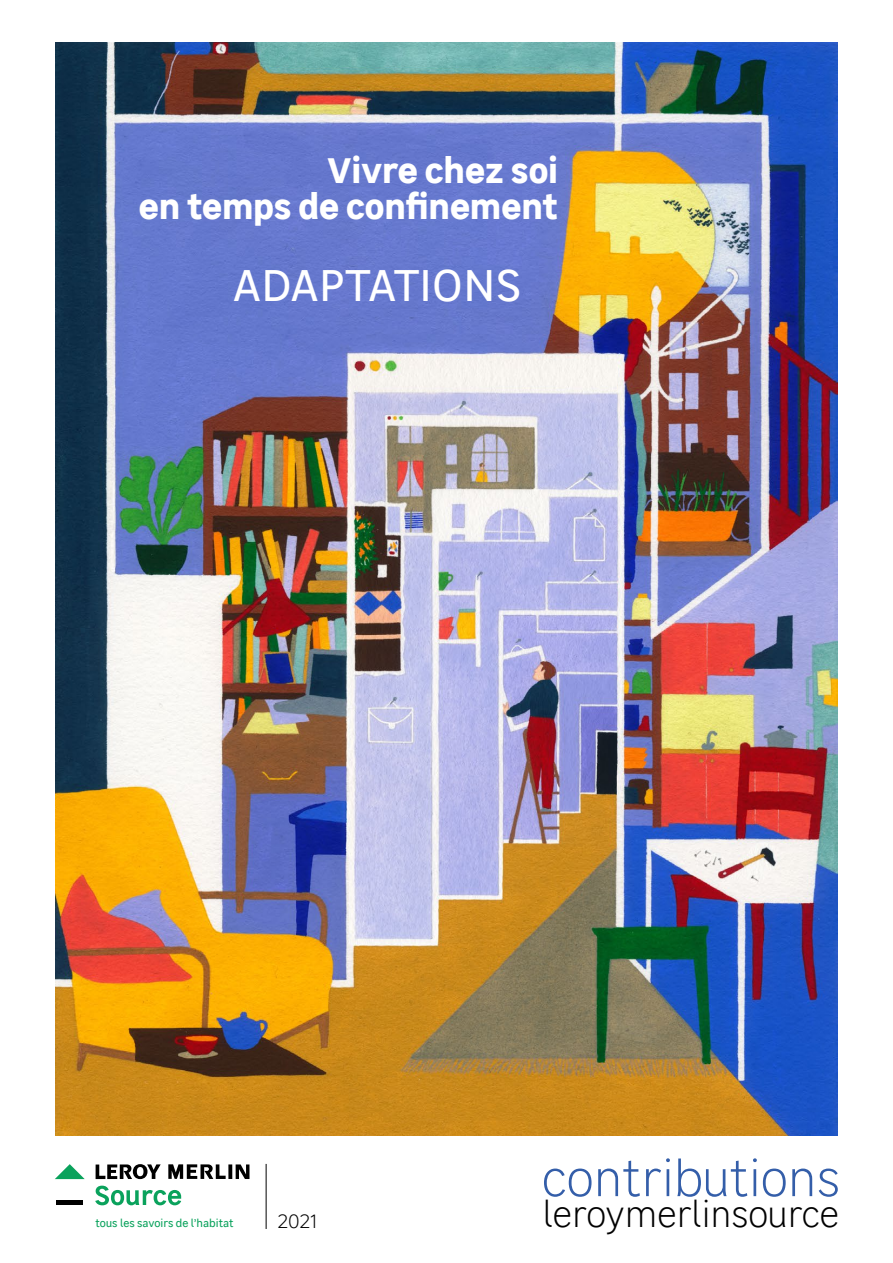
<style>
.page{position:relative;width:893px;height:1263px;background:#fff}
.page>*{position:absolute;margin:0;border:0;box-sizing:border-box;transform-origin:0 0}
.t1{font:300 50.1px "Leroy Merlin Sans";letter-spacing:-.005em;color:#345ea9}
.t2{font:45px "Leroy Merlin Sans";color:#fff}
.t3{font:300 36.45px "Leroy Merlin Sans";letter-spacing:-.005em;color:#000}
.t4{font:700 36px/36px "Leroy Merlin Sans";letter-spacing:-.005em;color:#fff;text-align:right}
.t5{font:300 19.5px "Leroy Merlin Sans";color:#000}
.t6{font:11.1px "Leroy Merlin Sans";color:#0aa25c}
</style>
<div class="page">
<img style="left:55px;top:43px;width:783px;height:1092px">
<hr style="left:266px;top:1164px;width:1px;height:65px;background:#000">
<svg style="left:55px;top:1164px;width:195px;height:42px"></svg>
<p class="t4" style="left:139px;top:150px;width:421px">Vivre chez soi<br>en temps de confinement</p>
<p class="t2" style="left:233px;top:253px;width:290px">ADAPTATIONS</p>
<p class="t6" style="left:96px;top:1215px;width:140px">tous les savoirs de l’habitat</p>
<p class="t5" style="left:277px;top:1208px;width:41px">2021</p>
<h1 class="t1" style="left:542px;top:1144px;width:300px">contributions</h1>
<p class="t3" style="left:543px;top:1190px;width:298px">leroymerlinsource</p>
</div>
